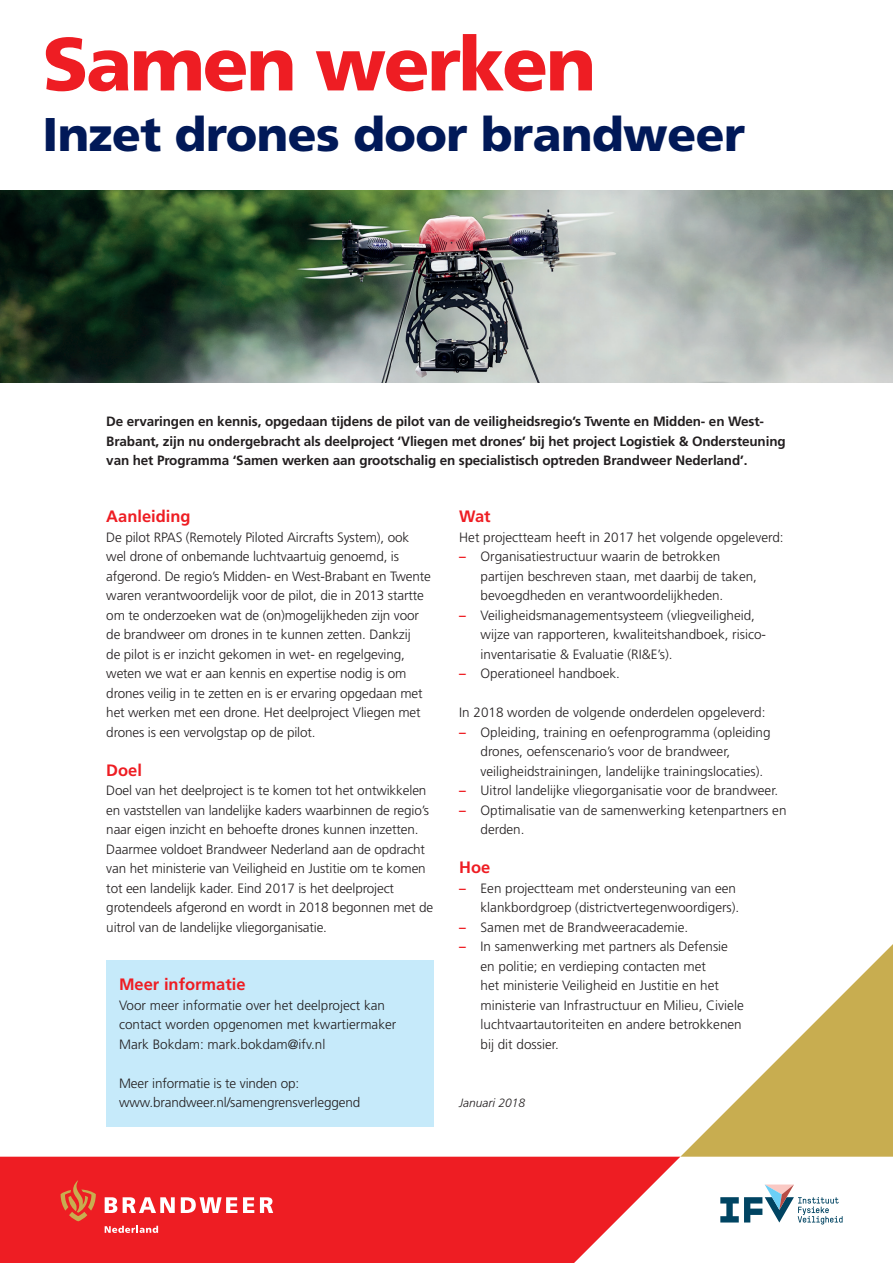
<style>
.page{position:relative;width:893px;height:1263px;background:#fff}
.page>*{position:absolute;margin:0;border:0;box-sizing:border-box;transform-origin:0 0}
.t1{font:900 75.15px "Frutiger LT Std";letter-spacing:-.03em;color:#ee1d23}
.t2{font:900 47.25px "Frutiger LT Std";letter-spacing:-.01em;color:#011958}
.t3{font:700 16.5px "Frutiger LT Std";color:#ee1d23}
.t4{font:300 13.5px/19.5px "Frutiger LT Std";color:#231f20}
.t5{font:700 13.5px/19.5px "Frutiger LT Std";letter-spacing:-.01em;color:#231f20}
.t6{font:italic 300 12px "Frutiger LT Std";color:#231f20}
.s1{font-weight:700;color:#ee1d23}
</style>
<div class="page">
<div style="left:106px;top:960px;width:328px;height:167px;background:#c6eafa"></div>
<svg style="left:0;top:1157px;width:680px;height:106px;background:#ef2f35"></svg>
<svg style="left:105px;top:1197px;width:12px;height:16px"></svg>
<svg style="left:123px;top:1197px;width:52px;height:16px"></svg>
<svg style="left:181px;top:1197px;width:56px;height:16px"></svg>
<svg style="left:243px;top:1197px;width:11px;height:16px"></svg>
<svg style="left:260px;top:1197px;width:13px;height:16px"></svg>
<svg style="left:61px;top:1180px;width:35px;height:41px"></svg>
<svg style="left:105px;top:1226px;width:53px;height:7px"></svg>
<svg style="left:680px;top:944px;width:213px;height:213px"></svg>
<img style="left:0;top:191px;width:893px;height:191px">
<svg style="left:720px;top:1184px;width:123px;height:40px"></svg>
<h1 class="t1" style="left:43px;top:19px;width:555px">Samen werken</h1>
<h2 class="t2" style="left:43px;top:106px;width:704px">Inzet drones door brandweer</h2>
<p class="t5" style="left:106px;top:412px;width:681px">De ervaringen en kennis, opgedaan tijdens de pilot van de veiligheidsregio’s Twente en Midden- en West-<br>Brabant, zijn nu ondergebracht als deelproject ‘Vliegen met drones’ bij het project Logistiek &amp; Ondersteuning van het Programma ‘Samen werken aan grootschalig en specialistisch optreden Brandweer Nederland’.</p>
<p class="t3" style="left:106px;top:507px;width:86px">Aanleiding</p>
<p class="t4" style="left:106px;top:527px;width:326px">De pilot RPAS (Remotely Piloted Aircrafts System), ook wel drone of onbemande luchtvaartuig genoemd, is afgerond. De regio’s Midden- en West-Brabant en Twente waren verantwoordelijk voor de pilot, die in 2013 startte om te onderzoeken wat de (on)mogelijkheden zijn voor de brandweer om drones in te kunnen zetten. Dankzij<br>de pilot is er inzicht gekomen in wet- en regelgeving, weten we wat er aan kennis en expertise nodig is om drones veilig in te zetten en is er ervaring opgedaan met het werken met een drone. Het deelproject Vliegen met drones is een vervolgstap op de pilot.</p>
<p class="t3" style="left:106px;top:760px;width:37px">Doel</p>
<p class="t4" style="left:106px;top:781px;width:328px">Doel van het deelproject is te komen tot het ontwikkelen en vaststellen van landelijke kaders waarbinnen de regio’s naar eigen inzicht en behoefte drones kunnen inzetten.<br>Daarmee voldoet Brandweer Nederland aan de opdracht van het ministerie van Veiligheid en Justitie om te komen tot een landelijk kader. Eind 2017 is het deelproject grotendeels afgerond en wordt in 2018 begonnen met de uitrol van de landelijke vliegorganisatie.</p>
<p class="t3" style="left:119px;top:975px;width:128px">Meer informatie</p>
<p class="t4" style="left:119px;top:995px;width:279px">Voor meer informatie over het deelproject kan contact worden opgenomen met kwartiermaker<br>Mark Bokdam: mark.bokdam@ifv.nl</p>
<p class="t4" style="left:119px;top:1073px;width:243px">Meer informatie is te vinden op: www.brandweer.nl/samengrensverleggend</p>
<p class="t3" style="left:459px;top:507px;width:33px">Wat</p>
<p class="t4" style="left:459px;top:527px;width:326px">Het projectteam heeft in 2017 het volgende opgeleverd:</p>
<p class="t4" style="left:480px;top:547px;width:278px;text-indent:-21px"><span class="s1">–</span> Organisatiestructuur waarin de betrokken partijen beschreven staan, met daarbij de taken, bevoegdheden en verantwoordelijkheden.</p>
<p class="t4" style="left:480px;top:605px;width:287px;text-indent:-21px"><span class="s1">–</span> Veiligheidsmanagementsysteem (vliegveiligheid, wijze van rapporteren, kwaliteitshandboek, risico&shy;inventarisatie &amp; Evaluatie (RI&amp;E’s).</p>
<p class="t4" style="left:459px;top:664px;width:162px"><span class="s1">–</span> Operationeel handboek.</p>
<p class="t4" style="left:459px;top:703px;width:308px">In 2018 worden de volgende onderdelen opgeleverd:</p>
<p class="t4" style="left:480px;top:722px;width:292px;text-indent:-21px"><span class="s1">–</span> Opleiding, training en oefenprogramma (opleiding drones, oefenscenario’s voor de brandweer, veiligheidstrainingen, landelijke trainingslocaties).</p>
<p class="t4" style="left:459px;top:781px;width:321px"><span class="s1">–</span> Uitrol landelijke vliegorganisatie voor de brandweer.</p>
<p class="t4" style="left:480px;top:800px;width:308px;text-indent:-21px"><span class="s1">–</span> Optimalisatie van de samenwerking ketenpartners en derden.</p>
<p class="t3" style="left:459px;top:858px;width:33px">Hoe</p>
<p class="t4" style="left:459px;top:878px;width:282px;text-align:right"><span class="s1">–</span> Een projectteam met ondersteuning van een klankbordgroep (districtvertegenwoordigers).</p>
<p class="t4" style="left:459px;top:917px;width:231px"><span class="s1">–</span> Samen met de Brandweeracademie.</p>
<p class="t4" style="left:480px;top:937px;width:265px;text-indent:-21px"><span class="s1">–</span> In samenwerking met partners als Defensie en politie; en verdieping contacten met<br>het ministerie Veiligheid en Justitie en het ministerie van Infrastructuur en Milieu, Civiele luchtvaartautoriteiten en andere betrokkenen bij dit dossier.</p>
<p class="t6" style="left:459px;top:1096px;width:68px">Januari 2018</p>
</div>
